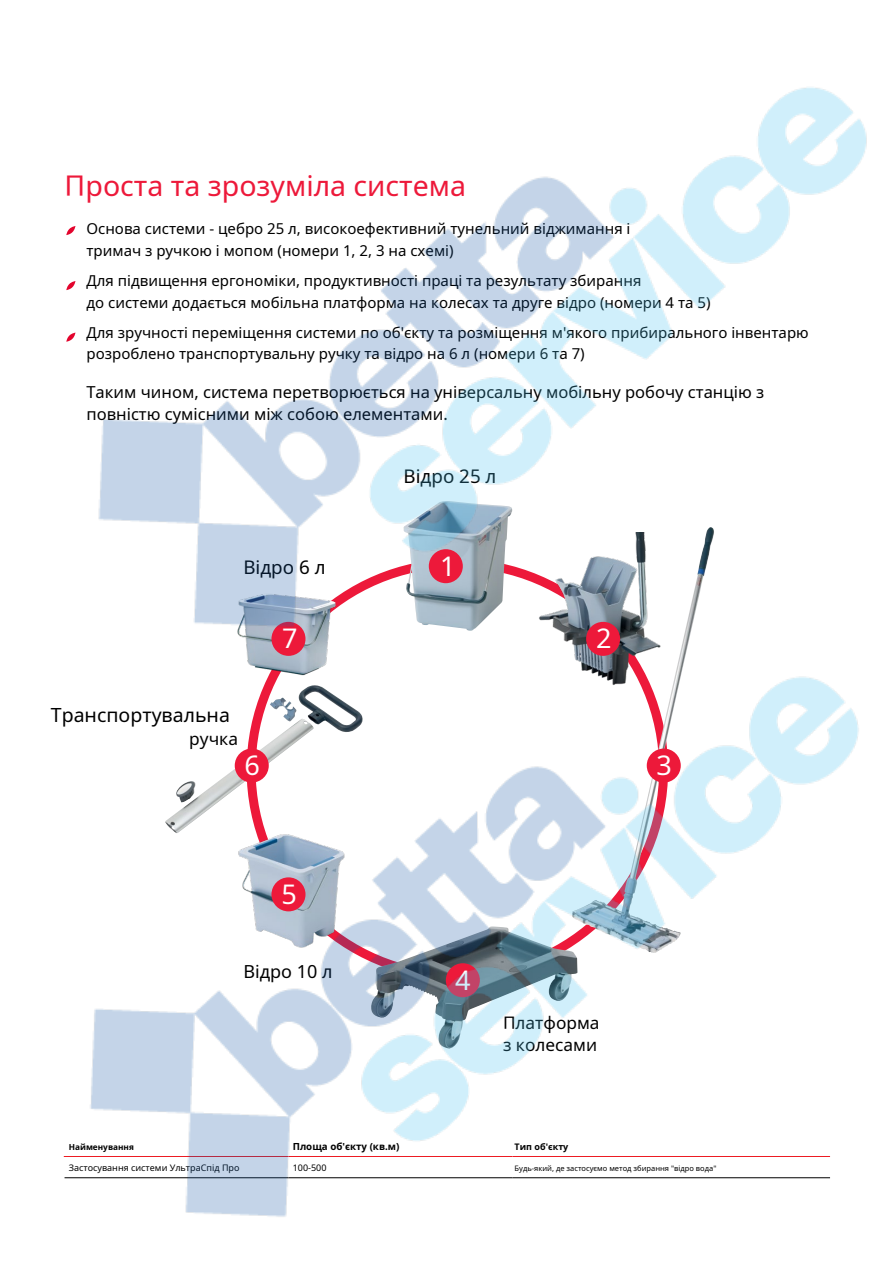
<style>
.page{position:relative;width:893px;height:1263px;background:#fff}
.page>*{position:absolute;margin:0;border:0;box-sizing:border-box;transform-origin:0 0}
.t1{font:28.5px "Noto Sans";color:#ed193a}
.t2{font:27px "Noto Sans";color:#fff}
.t3{font:19.5px "Noto Sans";color:#000}
.t4{font:18.75px "Noto Sans";color:#000}
.t5{font:18px "Noto Sans";color:#000}
.t6{font:17.25px/22.5px "Noto Sans";color:#000}
.t7{font:16.5px/21.6px "Noto Sans";color:#000}
.t8{font:15px/21.6px "Noto Sans";color:#000}
.t9{font:700 9.75px "Noto Sans";color:#000}
.t10{font:9px "Noto Sans";color:#000}
.t11{font:700 9px "Noto Sans";color:#000}
.t12{font:700 8.25px "Noto Sans";color:#000}
.t13{font:7.5px "Noto Sans";color:#000}
</style>
<div class="page">
<img style="left:63px;top:87px;width:804px;height:1130px">
<h1 class="t1" style="left:65px;top:166px;width:403px">Проста та зрозуміла система</h1>
<p class="t8" style="left:86px;top:218px;width:545px">Основа системи - цебро 25 л, високоефективний тунельний віджимання і тримач з ручкою і мопом (номери 1, 2, 3 на схемі)</p>
<p class="t8" style="left:86px;top:270px;width:626px">Для підвищення ергономіки, продуктивності праці та результату збирання<br>до системи додається мобільна платформа на колесах та друге відро (номери 4 та 5)</p>
<p class="t8" style="left:86px;top:321px;width:724px">Для зручності переміщення системи по об'єкту та розміщення м'якого прибирального інвентарю розроблено транспортувальну ручку та відро на 6 л (номери 6 та 7)</p>
<p class="t7" style="left:86px;top:381px;width:679px">Таким чином, система перетворюється на універсальну мобільну робочу станцію з повністю сумісними між собою елементами.</p>
<p class="t4" style="left:404px;top:463px;width:94px">Відро 25 л</p>
<p class="t4" style="left:243px;top:553px;width:84px">Відро 6 л</p>
<h2 class="t2" style="left:440px;top:547px;width:17px">1</h2>
<h2 class="t2" style="left:282px;top:619px;width:17px">7</h2>
<h2 class="t2" style="left:596px;top:619px;width:17px">2</h2>
<h3 class="t3" style="left:51px;top:702px;width:181px">Транспортувальна</h3>
<p class="t6" style="left:189px;top:727px;width:50px">ручка</p>
<h2 class="t2" style="left:244px;top:746px;width:17px">6</h2>
<h2 class="t2" style="left:656px;top:746px;width:17px">3</h2>
<h2 class="t2" style="left:282px;top:875px;width:17px">5</h2>
<p class="t5" style="left:243px;top:959px;width:91px">Відро 10 л</p>
<h2 class="t2" style="left:455px;top:961px;width:17px">4</h2>
<p class="t6" style="left:503px;top:1011px;width:98px">Платформа з колесами</p>
<p class="t12" style="left:69px;top:1141px;width:67px">Найменування</p>
<p class="t10" style="left:69px;top:1161px;width:172px">Застосування системи УльтраСпід Про</p>
<p class="t9" style="left:293px;top:1139px;width:108px">Площа об'єкту (кв.м)</p>
<p class="t10" style="left:293px;top:1161px;width:35px">100-500</p>
<p class="t11" style="left:515px;top:1140px;width:55px">Тип об'єкту</p>
<p class="t13" style="left:515px;top:1163px;width:203px">Будь-який, де застосуємо метод збирання "відро вода"</p>
</div>
